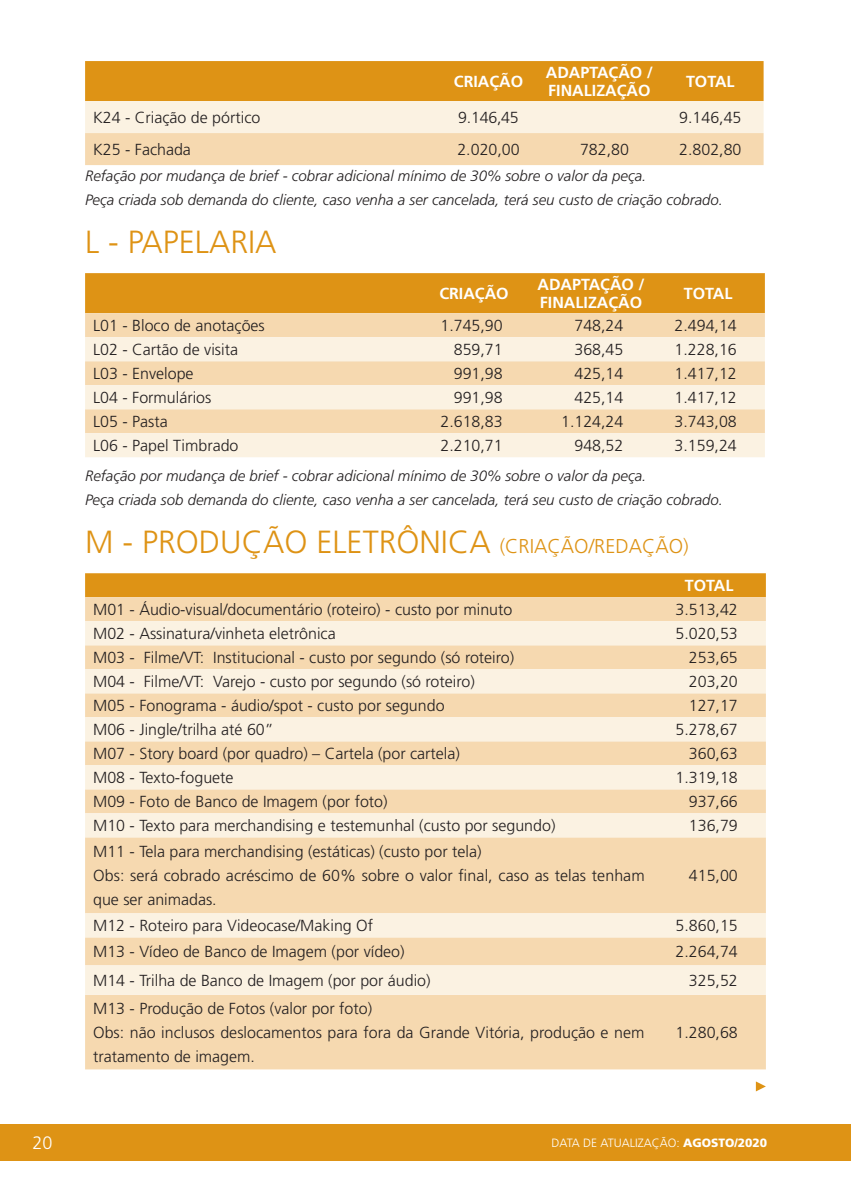
<style>
.page{position:relative;width:851px;height:1191px;background:#fff}
.page>*{position:absolute;margin:0;border:0;box-sizing:border-box;transform-origin:0 0}
.NOME_TABELA{font:300 32px "Frutiger LT Std";color:#de9315}
.t1{font:300 18px "Frutiger LT Std";color:#fff}
.TAB-descrição{font:300 16px/24px "Frutiger LT Std";color:#231f20}
.TAB-valores{font:300 16px "Frutiger LT Std";color:#231f20}
.TAB-cabeçalho{font:700 16px/18px "Frutiger LT Std";color:#fff}
.obs_baixo_tabela{font:italic 300 15px "Frutiger LT Std";color:#231f20}
.t2{font:300 12px "Frutiger LT Std";color:#fff}
.s1{font-size:20px}
.s2{font-weight:900}
</style>
<div class="page">
<div style="left:0;top:1124px;width:850px;height:36px;background:#de9315"></div>
<svg style="left:755px;top:1081px;width:10px;height:10px"></svg>
<svg style="left:85px;top:61px;width:678px;height:104px;background:#eec583"></svg>
<div style="left:85px;top:273px;width:679px;height:40px;background:#de9315"></div>
<div style="left:85px;top:313px;width:679px;height:24px;background:#f6d9b0"></div>
<svg style="left:85px;top:337px;width:679px;height:120px;background:#f9e8ce"></svg>
<div style="left:85px;top:573px;width:680px;height:24px;background:#de9315"></div>
<div style="left:85px;top:597px;width:680px;height:472px;background:#f6d9b0"></div>
<svg style="left:85px;top:621px;width:680px;height:373px;background:#f8e4c7"></svg>
<p class="TAB-cabeçalho" style="left:454px;top:73px;width:71px">CRIAÇÃO</p>
<p class="TAB-cabeçalho" style="left:545px;top:64px;width:109px">ADAPTAÇÃO /<br>FINALIZAÇÃO</p>
<p class="TAB-cabeçalho" style="left:686px;top:73px;width:50px">TOTAL</p>
<p class="TAB-descrição" style="left:93px;top:106px;width:169px">K24 - Criação de pórtico</p>
<p class="TAB-descrição" style="left:458px;top:106px;width:62px">9.146,45</p>
<p class="TAB-descrição" style="left:679px;top:106px;width:64px">9.146,45</p>
<p class="TAB-descrição" style="left:93px;top:138px;width:99px">K25 - Fachada</p>
<p class="TAB-descrição" style="left:457px;top:138px;width:64px">2.020,00</p>
<p class="TAB-valores" style="left:580px;top:140px;width:50px">782,80</p>
<p class="TAB-descrição" style="left:679px;top:138px;width:64px">2.802,80</p>
<p class="obs_baixo_tabela" style="left:85px;top:167px;width:562px">Refação por mudança de brief - cobrar adicional mínimo de 30% sobre o valor da peça.</p>
<p class="obs_baixo_tabela" style="left:85px;top:191px;width:639px">Peça criada sob demanda do cliente, caso venha a ser cancelada, terá seu custo de criação cobrado.</p>
<p class="NOME_TABELA" style="left:85px;top:224px;width:193px">L - PAPELARIA</p>
<p class="TAB-cabeçalho" style="left:439px;top:285px;width:71px">CRIAÇÃO</p>
<p class="TAB-cabeçalho" style="left:537px;top:276px;width:109px">ADAPTAÇÃO /<br>FINALIZAÇÃO</p>
<p class="TAB-cabeçalho" style="left:683px;top:285px;width:50px">TOTAL</p>
<p class="TAB-descrição" style="left:93px;top:314px;width:173px">L01 - Bloco de anotações</p>
<p class="TAB-valores" style="left:440px;top:316px;width:64px">1.745,90</p>
<p class="TAB-valores" style="left:574px;top:316px;width:50px">748,24</p>
<p class="TAB-valores" style="left:674px;top:316px;width:64px">2.494,14</p>
<p class="TAB-descrição" style="left:93px;top:338px;width:146px">L02 - Cartão de visita</p>
<p class="TAB-valores" style="left:453px;top:341px;width:50px">859,71</p>
<p class="TAB-valores" style="left:574px;top:341px;width:50px">368,45</p>
<p class="TAB-valores" style="left:674px;top:341px;width:64px">1.228,16</p>
<p class="TAB-descrição" style="left:93px;top:362px;width:102px">L03 - Envelope</p>
<p class="TAB-valores" style="left:453px;top:365px;width:50px">991,98</p>
<p class="TAB-valores" style="left:574px;top:365px;width:50px">425,14</p>
<p class="TAB-valores" style="left:674px;top:365px;width:64px">1.417,12</p>
<p class="TAB-descrição" style="left:93px;top:386px;width:120px">L04 - Formulários</p>
<p class="TAB-valores" style="left:453px;top:389px;width:50px">991,98</p>
<p class="TAB-valores" style="left:574px;top:389px;width:50px">425,14</p>
<p class="TAB-valores" style="left:674px;top:389px;width:64px">1.417,12</p>
<p class="TAB-descrição" style="left:93px;top:410px;width:76px">L05 - Pasta</p>
<p class="TAB-valores" style="left:440px;top:413px;width:64px">2.618,83</p>
<p class="TAB-valores" style="left:561px;top:413px;width:64px">1.124,24</p>
<p class="TAB-valores" style="left:674px;top:413px;width:64px">3.743,08</p>
<p class="TAB-descrição" style="left:93px;top:434px;width:147px">L06 - Papel Timbrado</p>
<p class="TAB-valores" style="left:440px;top:437px;width:64px">2.210,71</p>
<p class="TAB-valores" style="left:574px;top:437px;width:50px">948,52</p>
<p class="TAB-valores" style="left:674px;top:437px;width:64px">3.159,24</p>
<p class="obs_baixo_tabela" style="left:85px;top:467px;width:562px">Refação por mudança de brief - cobrar adicional mínimo de 30% sobre o valor da peça.</p>
<p class="obs_baixo_tabela" style="left:85px;top:491px;width:639px">Peça criada sob demanda do cliente, caso venha a ser cancelada, terá seu custo de criação cobrado.</p>
<p class="NOME_TABELA" style="left:85px;top:524px;width:605px">M - PRODUÇÃO ELETRÔNICA <span class="s1">(CRIAÇÃO/REDAÇÃO)</span></p>
<p class="TAB-cabeçalho" style="left:684px;top:577px;width:50px">TOTAL</p>
<p class="TAB-descrição" style="left:93px;top:598px;width:421px">M01 - Áudio-visual/documentário (roteiro) - custo por minuto</p>
<p class="TAB-valores" style="left:675px;top:600px;width:64px">3.513,42</p>
<p class="TAB-descrição" style="left:93px;top:622px;width:244px">M02 - Assinatura/vinheta eletrônica</p>
<p class="TAB-valores" style="left:675px;top:624px;width:64px">5.020,53</p>
<p class="TAB-descrição" style="left:93px;top:646px;width:422px">M03 - Filme/VT: Institucional - custo por segundo (só roteiro)</p>
<p class="TAB-valores" style="left:688px;top:648px;width:50px">253,65</p>
<p class="TAB-descrição" style="left:93px;top:670px;width:383px">M04 - Filme/VT: Varejo - custo por segundo (só roteiro)</p>
<p class="TAB-valores" style="left:688px;top:672px;width:50px">203,20</p>
<p class="TAB-descrição" style="left:93px;top:694px;width:353px">M05 - Fonograma - áudio/spot - custo por segundo</p>
<p class="TAB-valores" style="left:688px;top:696px;width:50px">127,17</p>
<p class="TAB-descrição" style="left:93px;top:718px;width:182px">M06 - Jingle/trilha até 60”</p>
<p class="TAB-valores" style="left:675px;top:720px;width:64px">5.278,67</p>
<p class="TAB-descrição" style="left:93px;top:742px;width:368px">M07 - Story board (por quadro) – Cartela (por cartela)</p>
<p class="TAB-valores" style="left:688px;top:744px;width:50px">360,63</p>
<p class="TAB-descrição" style="left:93px;top:766px;width:142px">M08 - Texto-foguete</p>
<p class="TAB-valores" style="left:675px;top:768px;width:64px">1.319,18</p>
<p class="TAB-descrição" style="left:93px;top:790px;width:296px">M09 - Foto de Banco de Imagem (por foto)</p>
<p class="TAB-valores" style="left:688px;top:792px;width:50px">937,66</p>
<p class="TAB-descrição" style="left:93px;top:814px;width:464px">M10 - Texto para merchandising e testemunhal (custo por segundo)</p>
<p class="TAB-valores" style="left:688px;top:816px;width:50px">136,79</p>
<p class="TAB-descrição" style="left:93px;top:840px;width:390px">M11 - Tela para merchandising (estáticas) (custo por tela)</p>
<p class="TAB-descrição" style="left:93px;top:864px;width:553px">Obs: será cobrado acréscimo de 60% sobre o valor final, caso as telas tenham que ser animadas.</p>
<p class="TAB-valores" style="left:688px;top:866px;width:50px">415,00</p>
<p class="TAB-descrição" style="left:93px;top:914px;width:281px">M12 - Roteiro para Videocase/Making Of</p>
<p class="TAB-valores" style="left:675px;top:916px;width:64px">5.860,15</p>
<p class="TAB-descrição" style="left:93px;top:940px;width:313px">M13 - Vídeo de Banco de Imagem (por vídeo)</p>
<p class="TAB-valores" style="left:675px;top:942px;width:64px">2.264,74</p>
<p class="TAB-descrição" style="left:93px;top:968px;width:339px">M14 - Trilha de Banco de Imagem (por por áudio)</p>
<p class="TAB-valores" style="left:688px;top:971px;width:50px">325,52</p>
<p class="TAB-descrição" style="left:93px;top:996px;width:280px">M13 - Produção de Fotos (valor por foto)</p>
<p class="TAB-descrição" style="left:93px;top:1020px;width:553px">Obs: não inclusos deslocamentos para fora da Grande Vitória, produção e nem tratamento de imagem.</p>
<p class="TAB-valores" style="left:675px;top:1023px;width:64px">1.280,68</p>
<p class="t1" style="left:33px;top:1132px;width:22px">20</p>
<p class="t2" style="left:551px;top:1135px;width:217px">DATA DE ATUALIZAÇÃO: <span class="s2">AGOSTO/2020</span></p>
</div>
